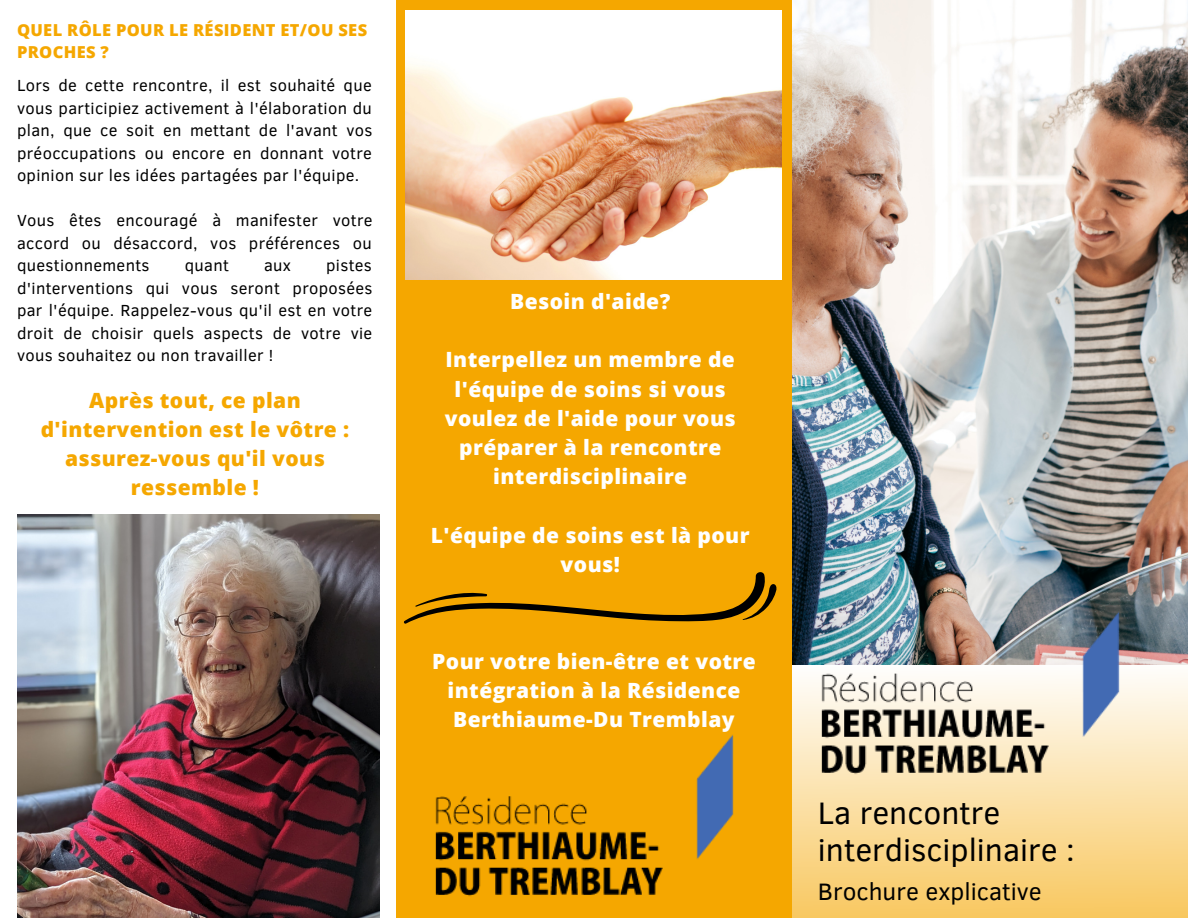
<style>
.page{position:relative;width:1188px;height:918px;background:#fff}
.page>*{position:absolute;margin:0;border:0;box-sizing:border-box;transform-origin:0 0}
.t1{font:31.8px/37.2px "Clear Sans";color:#000}
.t2{font:24.3px "Clear Sans";color:#000}
.t3{font:800 21px/29.2px "Open Sans";letter-spacing:.02em;color:#fff;text-align:center}
.t4{font:800 21px/29.2px "Open Sans";letter-spacing:.02em;color:#f5a700;text-align:center}
.t5{font:16.5px/22.5px "Clear Sans";letter-spacing:.02em;color:#000;text-align:justify}
.t6{font:800 16.5px/22.5px "Open Sans";letter-spacing:.02em;color:#f5a700}
</style>
<div class="page">
<img style="left:791px;top:0;width:397px;height:664px">
<div style="left:396px;top:0;width:395px;height:918px;background:#f5a700"></div>
<svg style="left:791px;top:664px;width:397px;height:254px;background:#fada95"></svg>
<img style="left:818px;top:599px;width:306px;height:184px">
<img style="left:405px;top:10px;width:377px;height:269px">
<img style="left:435px;top:734px;width:299px;height:163px">
<svg style="left:403px;top:572px;width:374px;height:52px"></svg>
<img style="left:17px;top:515px;width:362px;height:403px">
<p class="t6" style="left:17px;top:18px;width:352px">QUEL RÔLE POUR LE RÉSIDENT ET/OU SES<br>PROCHES ?</p>
<p class="t5" style="left:17px;top:73px;width:357px">Lors de cette rencontre, il est souhaité que vous participiez activement à l'élaboration du plan, que ce soit en mettant de l'avant vos préoccupations ou encore en donnant votre opinion sur les idées partagées par l'équipe.</p>
<p class="t5" style="left:17px;top:208px;width:357px">Vous êtes encouragé à manifester votre accord ou désaccord, vos préférences ou questionnements</p>
<p class="t5" style="left:17px;top:253px;width:357px;text-indent:309px">pistes d'interventions qui vous seront proposées par l'équipe. Rappelez-vous qu'il est en votre droit de choisir quels aspects de votre vie vous souhaitez ou non travailler !</p>
<p class="t4" style="left:41px;top:385px;width:310px">Après tout, ce plan d'intervention est le vôtre : assurez-vous qu'il vous ressemble !</p>
<p class="t5" style="left:185px;top:253px;width:46px">quant</p>
<p class="t5" style="left:264px;top:253px;width:29px">aux</p>
<p class="t3" style="left:510px;top:286px;width:162px">Besoin d'aide?</p>
<p class="t3" style="left:445px;top:345px;width:292px">Interpellez un membre de l'équipe de soins si vous voulez de l'aide pour vous préparer à la rencontre interdisciplinaire</p>
<p class="t3" style="left:431px;top:520px;width:320px">L'équipe de soins est là pour vous!</p>
<p class="t3" style="left:432px;top:646px;width:325px">Pour votre bien-être et votre intégration à la Résidence<br>Berthiaume-Du Tremblay</p>
<h1 class="t1" style="left:818px;top:792px;width:258px">La rencontre interdisciplinaire :</h1>
<h2 class="t2" style="left:818px;top:874px;width:225px">Brochure explicative</h2>
</div>
